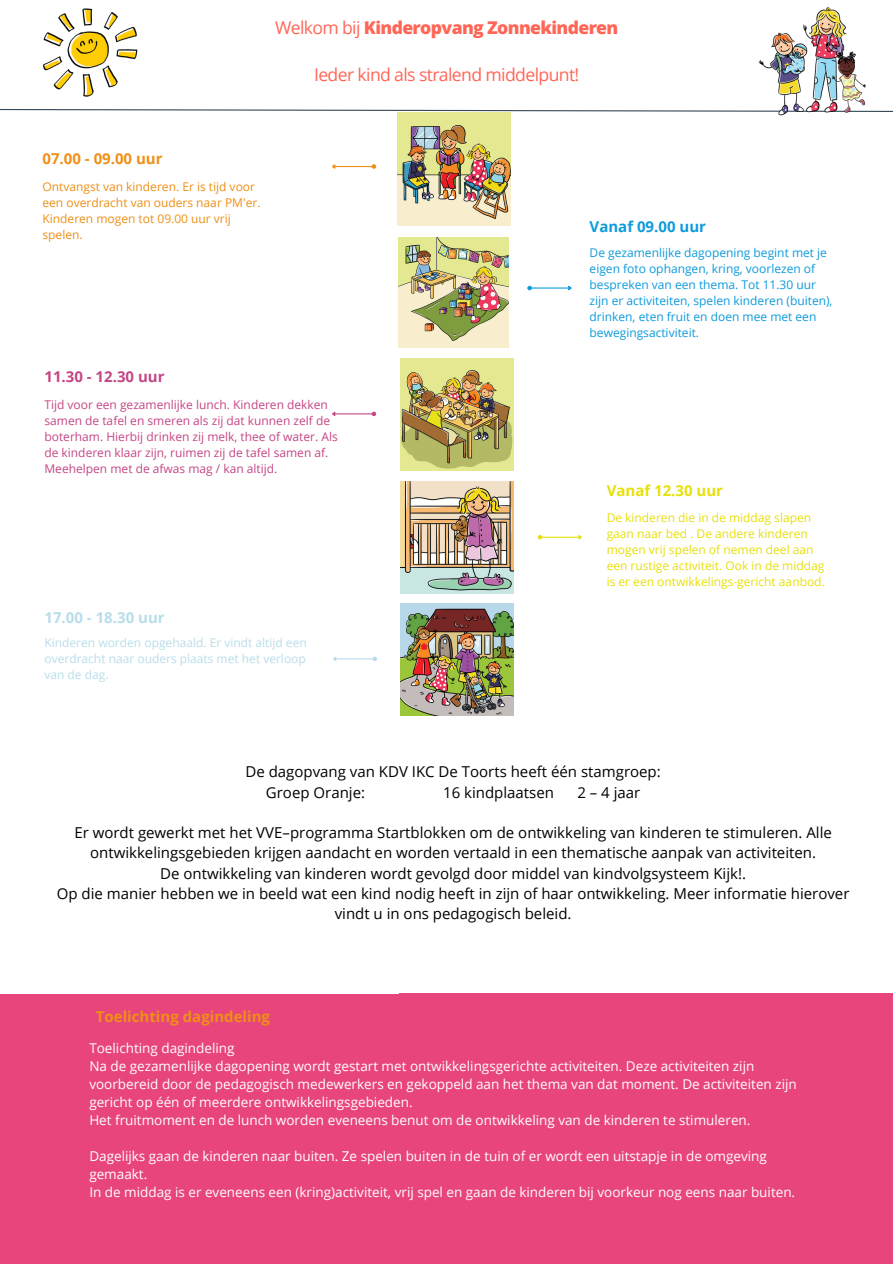
<style>
.page{position:relative;width:893px;height:1264px;background:#fff}
.page>*{position:absolute;margin:0;border:0;box-sizing:border-box;transform-origin:0 0}
.t1{font:800 17.55px "Open Sans";letter-spacing:-.035em;color:#ff6657}
.t2{font:17.55px "Open Sans";letter-spacing:-.035em;color:#ff6657}
.t3{font:15px/20.2px "Open Sans";color:#000}
.t4{font:700 15px "Open Sans";color:#ef8f17}
.t5{font:700 15px "Open Sans";color:#c54686}
.t6{font:700 15px "Open Sans";color:#b8ddeb}
.t7{font:700 15px "Open Sans";color:#0d9bdc}
.t8{font:700 15px "Open Sans";color:#e7e009}
.t9{font:13.5px/18px "Open Sans";color:#fff}
.t10{font:12px/16px "Open Sans";color:#c54686}
.t11{font:12px/16px "Open Sans";color:#0d9bdc}
.t12{font:12px/16px "Open Sans";color:#e7e009}
.t13{font:12px/16px "Open Sans";color:#ef8f17}
.t14{font:12px/16px "Open Sans";color:#b8ddeb;text-align:justify}
.s1{font-weight:400}
</style>
<div class="page">
<hr style="left:335px;top:166px;width:37px;height:1px;background:#ef8f17">
<svg style="left:371px;top:164px;width:5px;height:5px"></svg>
<svg style="left:332px;top:164px;width:4px;height:5px"></svg>
<hr style="left:531px;top:287px;width:37px;height:1px;background:#0d9bdc">
<svg style="left:527px;top:286px;width:5px;height:4px"></svg>
<svg style="left:567px;top:285px;width:5px;height:6px"></svg>
<hr style="left:335px;top:413px;width:37px;height:1px;background:#c54686">
<svg style="left:371px;top:411px;width:5px;height:5px"></svg>
<svg style="left:332px;top:411px;width:4px;height:5px"></svg>
<hr style="left:336px;top:658px;width:37px;height:1px;background:#b8ddeb">
<svg style="left:372px;top:656px;width:5px;height:5px"></svg>
<svg style="left:333px;top:656px;width:4px;height:5px"></svg>
<hr style="left:542px;top:536px;width:36px;height:2px;background:#e7e009">
<svg style="left:537px;top:535px;width:5px;height:4px"></svg>
<svg style="left:577px;top:535px;width:5px;height:5px"></svg>
<svg style="left:0;top:109px;width:892px;height:3px"></svg>
<img style="left:748px;top:6px;width:124px;height:110px">
<img style="left:20px;top:8px;width:139px;height:104px">
<img style="left:397px;top:112px;width:114px;height:114px">
<img style="left:398px;top:237px;width:110px;height:110px">
<img style="left:401px;top:358px;width:112px;height:112px">
<img style="left:400px;top:481px;width:113px;height:113px">
<img style="left:400px;top:603px;width:113px;height:112px">
<div style="left:0;top:994px;width:399px;height:269px;background:#e8457c"></div>
<div style="left:399px;top:993px;width:493px;height:270px;background:#e8457c"></div>
<h2 class="t1" style="left:275px;top:15px;width:345px"><span class="s1">Welkom bij</span> Kinderopvang Zonnekinderen</h2>
<p class="t2" style="left:314px;top:62px;width:267px">Ieder kind als stralend middelpunt!</p>
<h2 class="t4" style="left:42px;top:148px;width:122px">07.00 - 09.00 uur</h2>
<p class="t13" style="left:42px;top:178px;width:219px">Ontvangst van kinderen. Er is tijd voor een overdracht van ouders naar PM'er.<br>Kinderen mogen tot 09.00 uur vrij spelen.</p>
<p class="t7" style="left:589px;top:216px;width:118px">Vanaf 09.00 uur</p>
<h2 class="t11" style="left:589px;top:244px;width:244px">De gezamenlijke dagopening begint met je eigen foto ophangen, kring, voorlezen of bespreken van een thema. Tot 11.30 uur zijn er activiteiten, spelen kinderen (buiten), drinken, eten fruit en doen mee met een bewegingsactiviteit.</h2>
<p class="t5" style="left:44px;top:366px;width:122px">11.30 - 12.30 uur</p>
<p class="t10" style="left:44px;top:396px;width:295px">Tijd voor een gezamenlijke lunch. Kinderen dekken samen de tafel en smeren als zij dat kunnen zelf de boterham. Hierbij drinken zij melk, thee of water. Als de kinderen klaar zijn, ruimen zij de tafel samen af.<br>Meehelpen met de afwas mag / kan altijd.</p>
<h2 class="t6" style="left:44px;top:607px;width:122px">17.00 - 18.30 uur</h2>
<p class="t14" style="left:44px;top:634px;width:264px">Kinderen worden opgehaald. Er vindt altijd een overdracht naar ouders plaats met het verloop van de dag.</p>
<p class="t8" style="left:606px;top:479px;width:118px">Vanaf 12.30 uur</p>
<p class="t12" style="left:606px;top:509px;width:220px">De kinderen die in de middag slapen gaan naar bed . De andere kinderen mogen vrij spelen of nemen deel aan een rustige activiteit. Ook in de middag is er een ontwikkelings-gericht aanbod.</p>
<p class="t3" style="left:266px;top:761px;width:396px;text-indent:-20px">De dagopvang van KDV IKC De Toorts heeft één stamgroep:<br>Groep Oranje:</p>
<p class="t3" style="left:443px;top:781px;width:112px">16 kindplaatsen</p>
<p class="t3" style="left:577px;top:781px;width:64px">2 – 4 jaar</p>
<h2 class="t3" style="left:57px;top:822px;width:794px;text-align:center">Er wordt gewerkt met het VVE–programma Startblokken om de ontwikkeling van kinderen te stimuleren. Alle ontwikkelingsgebieden krijgen aandacht en worden vertaald in een thematische aanpak van activiteiten.<br>De ontwikkeling van kinderen wordt gevolgd door middel van kindvolgsysteem Kijk!.<br>Op die manier hebben we in beeld wat een kind nodig heeft in zijn of haar ontwikkeling. Meer informatie hierover vindt u in ons pedagogisch beleid.</h2>
<p class="t4" style="left:96px;top:1005px;width:176px">Toelichting dagindeling</p>
<h3 class="t9" style="left:89px;top:1038px;width:709px">Toelichting dagindeling<br>Na de gezamenlijke dagopening wordt gestart met ontwikkelingsgerichte activiteiten. Deze activiteiten zijn voorbereid door de pedagogisch medewerkers en gekoppeld aan het thema van dat moment. De activiteiten zijn gericht op één of meerdere ontwikkelingsgebieden.<br>Het fruitmoment en de lunch worden eveneens benut om de ontwikkeling van de kinderen te stimuleren.</h3>
<h3 class="t9" style="left:89px;top:1146px;width:707px">Dagelijks gaan de kinderen naar buiten. Ze spelen buiten in de tuin of er wordt een uitstapje in de omgeving gemaakt.<br>In de middag is er eveneens een (kring)activiteit, vrij spel en gaan de kinderen bij voorkeur nog eens naar buiten.</h3>
</div>
